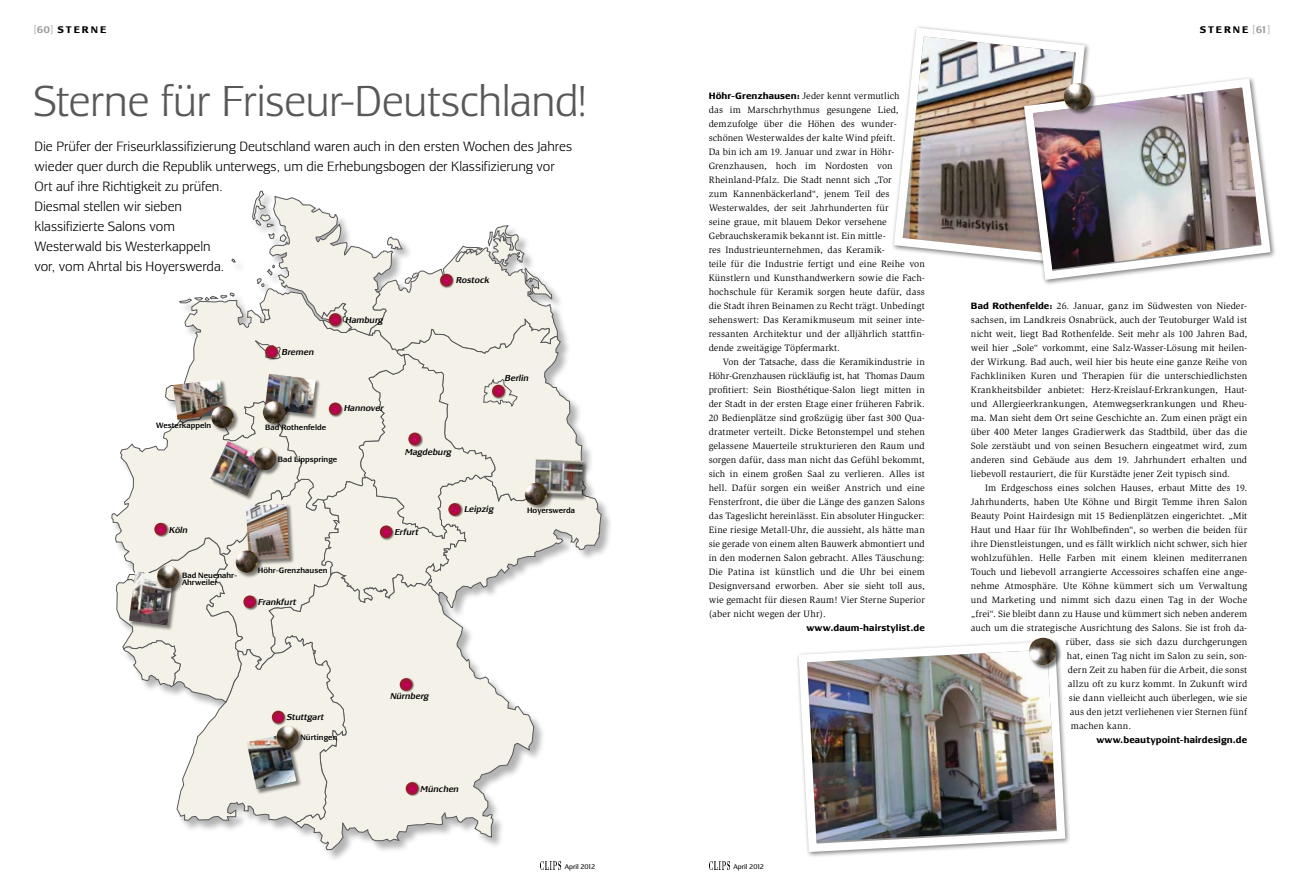
<style>
.page{position:relative;width:1304px;height:879px;background:#fff}
.page>*{position:absolute;margin:0;border:0;box-sizing:border-box;transform-origin:0 0}
.t1{font:300 45px "Lesmore";letter-spacing:-.015em;color:#58585a}
.t2{font:300 14px/20px "Lesmore";letter-spacing:-.005em;color:#000}
.t3{font:700 10px "Lesmore";letter-spacing:.2em;color:#000}
.t4{font:9.5px/14px "Slimbach";letter-spacing:.01em;color:#000;text-align:justify}
.t5{font:700 9.5px "Lesmore";color:#000}
.t6{font:9.5px "Slimbach";letter-spacing:.03em;color:#000}
.t7{font:italic 500 8.9px "Lesmore";color:#000}
.t8{font:500 8px/7.5px "Lesmore";color:#000}
.t9{font:7px "Lesmore";color:#000}
.s1{font-weight:300;color:#9c9e9f}
.s2{color:#9c9e9f}
.s3{font-family:"Lesmore";font-weight:700}
</style>
<div class="page">
<img style="left:797px;top:641px;width:272px;height:215px">
<div style="left:1029px;top:637px;width:33px;height:34px;background:#000;opacity:.5"></div>
<img style="left:1027px;top:638px;width:31px;height:27px">
<img style="left:892px;top:26px;width:197px;height:237px">
<img style="left:1020px;top:74px;width:255px;height:210px">
<div style="left:1063px;top:83px;width:34px;height:33px;background:#000;opacity:.5"></div>
<img style="left:1064px;top:83px;width:27px;height:28px">
<svg style="left:268px;top:824px;width:234px;height:26px"></svg>
<svg style="left:111px;top:191px;width:491px;height:633px"></svg>
<img style="left:541px;top:861px;width:20px;height:8px">
<img style="left:709px;top:861px;width:21px;height:8px">
<p class="t3" style="left:34px;top:23px;width:74px"><span class="s1">[</span><span class="s2">60</span><span class="s1">]</span> Ster ne</p>
<h1 class="t1" style="left:33px;top:70px;width:555px">Sterne für Friseur-Deutschland!</h1>
<p class="t2" style="left:34px;top:136px;width:539px">Die Prüfer der Friseurklassifizierung Deutschland waren auch in den ersten Wochen des Jahres wieder quer durch die Republik unterwegs, um die Erhebungsbogen der Klassifizierung vor Ort auf ihre Richtigkeit zu prüfen.<br>Diesmal stellen wir sieben<br>klassifizierte Salons vom<br>Westerwald bis Westerkappeln<br>vor, vom Ahrtal bis Hoyerswerda.</p>
<p class="t7" style="left:456px;top:274px;width:35px">Rostock</p>
<p class="t7" style="left:282px;top:346px;width:34px">Bremen</p>
<p class="t7" style="left:345px;top:314px;width:39px">Hamburg</p>
<p class="t8" style="left:156px;top:421px;width:57px">Westerkappeln</p>
<p class="t8" style="left:265px;top:423px;width:62px">Bad Rothenfelde</p>
<p class="t7" style="left:344px;top:402px;width:41px">Hannover</p>
<p class="t8" style="left:278px;top:455px;width:61px">Bad Lippspringe</p>
<p class="t7" style="left:405px;top:446px;width:48px">Magdeburg</p>
<p class="t7" style="left:505px;top:372px;width:26px">Berlin</p>
<p class="t7" style="left:169px;top:523px;width:20px">Köln</p>
<p class="t8" style="left:182px;top:571px;width:56px">Bad Neuenahr-<br>Ahrweiler</p>
<p class="t8" style="left:258px;top:566px;width:71px">Höhr-Grenzhausen</p>
<p class="t7" style="left:258px;top:596px;width:40px">Frankfurt</p>
<p class="t7" style="left:395px;top:526px;width:25px">Erfurt</p>
<p class="t7" style="left:464px;top:503px;width:31px">Leipzig</p>
<p class="t8" style="left:527px;top:506px;width:49px">Hoyerswerda</p>
<p class="t7" style="left:287px;top:711px;width:39px">Stuttgart</p>
<p class="t8" style="left:300px;top:733px;width:39px">Nürtingen</p>
<p class="t7" style="left:390px;top:690px;width:40px">Nürnberg</p>
<p class="t7" style="left:421px;top:783px;width:40px">München</p>
<p class="t9" style="left:565px;top:862px;width:32px">April 2012</p>
<p class="t4" style="left:709px;top:89px;width:218px;text-align:left"><span class="s3">Höhr-Grenzhausen:</span> Jeder kennt vermutlich<br>das im Marschrhythmus gesungene Lied, demzufolge über die Höhen des wunder&shy;schönen Westerwaldes der kalte Wind pfeift.<br>Da bin ich am 19. Januar und zwar in Höhr-Grenzhausen, hoch im Nordosten von Rheinland-Pfalz. Die Stadt nennt sich „Tor<br>zum Kannenbäckerland“, jenem Teil des Westerwaldes, der seit Jahrhunderten für<br>seine graue, mit blauem Dekor versehene Gebrauchskeramik bekannt ist. Ein mittle-<br>res Industrieunternehmen, das Keramik-<br>teile für die Industrie fertigt und eine Reihe von Künstlern und Kunsthandwerkern sowie die Fach&shy;hochschule für Keramik sorgen heute dafür, dass die Stadt ihren Beinamen zu Recht trägt. Unbedingt sehenswert: Das Keramikmuseum mit seiner inte&shy;ressanten Architektur und der alljährlich stattfin&shy;dende zweitägige Töpfermarkt.</p>
<p class="t4" style="left:709px;top:355px;width:218px;text-indent:14px">Von der Tatsache, dass die Keramikindustrie in Höhr-Grenzhausen rückläufig ist, hat Thomas Daum profitiert: Sein Biosthétique-Salon liegt mitten in der Stadt in der ersten Etage einer früheren Fabrik.<br>20 Bedienplätze sind großzügig über fast 300 Qua&shy;dratmeter verteilt. Dicke Betonstempel und stehen gelassene Mauerteile strukturieren den Raum und sorgen dafür, dass man nicht das Gefühl bekommt, sich in einem großen Saal zu verlieren. Alles ist hell. Dafür sorgen ein weißer Anstrich und eine Fensterfront, die über die Länge des ganzen Salons das Tageslicht hereinlässt. Ein absoluter Hingucker:<br>Eine riesige Metall-Uhr, die aussieht, als hätte man sie gerade von einem alten Bauwerk abmontiert und in den modernen Salon gebracht. Alles Täuschung:<br>Die Patina ist künstlich und die Uhr bei einem Designversand erworben. Aber sie sieht toll aus, wie gemacht für diesen Raum! Vier Sterne Superior (aber nicht wegen der Uhr).</p>
<p class="t5" style="left:806px;top:621px;width:120px">www.daum-hairstylist.de</p>
<p class="t3" style="left:1200px;top:23px;width:72px">Ster ne <span class="s1">[</span><span class="s2">61</span><span class="s1">]</span></p>
<p class="t4" style="left:971px;top:299px;width:278px"><span class="s3">Bad Rothenfelde:</span> 26. Januar, ganz im Südwesten von Nieder&shy;sachsen, im Landkreis Osnabrück, auch der Teutoburger Wald ist nicht weit, liegt Bad Rothenfelde. Seit mehr als 100 Jahren Bad, weil hier „Sole“ vorkommt, eine Salz-Wasser-Lösung mit heilen&shy;der Wirkung. Bad auch, weil hier bis heute eine ganze Reihe von Fachkliniken Kuren und Therapien für die unterschiedlichsten Krankheitsbilder anbietet: Herz-Kreislauf-Erkrankungen, Haut&shy;und Allergieerkrankungen, Atemwegserkrankungen und Rheu&shy;ma. Man sieht dem Ort seine Geschichte an. Zum einen prägt ein über 400 Meter langes Gradierwerk das Stadtbild, über das die Sole zerstäubt und von seinen Besuchern eingeatmet wird, zum anderen sind Gebäude aus dem 19. Jahrhundert erhalten und liebevoll restauriert, die für Kurstädte jener Zeit typisch sind.</p>
<p class="t4" style="left:985px;top:481px;width:264px">Im Erdgeschoss eines solchen Hauses, erbaut Mitte des 19.</p>
<p class="t4" style="left:971px;top:495px;width:278px">Jahrhunderts, haben Ute Köhne und Birgit Temme ihren Salon</p>
<p class="t4" style="left:971px;top:509px;width:278px">Beauty Point Hairdesign mit 15 Bedienplätzen eingerichtet. „Mit</p>
<p class="t4" style="left:971px;top:523px;width:278px">Haut und Haar für Ihr Wohlbefinden“, so werben die beiden für</p>
<p class="t4" style="left:971px;top:537px;width:278px">ihre Dienstleistungen, und es fällt wirklich nicht schwer, sich hier</p>
<p class="t4" style="left:971px;top:551px;width:278px">wohlzufühlen. Helle Farben mit einem kleinen mediterranen</p>
<p class="t4" style="left:971px;top:565px;width:278px">Touch und liebevoll arrangierte Accessoires schaffen eine ange-</p>
<p class="t4" style="left:971px;top:579px;width:278px">nehme Atmosphäre. Ute Köhne kümmert sich um Verwaltung</p>
<p class="t4" style="left:971px;top:593px;width:278px">und Marketing und nimmt sich dazu einen Tag in der Woche</p>
<p class="t4" style="left:971px;top:607px;width:278px">„frei“. Sie bleibt dann zu Hause und kümmert sich neben anderem</p>
<p class="t4" style="left:971px;top:621px;width:278px">auch um die strategische Ausrichtung des Salons. Sie ist froh da-</p>
<p class="t4" style="left:1066px;top:635px;width:183px">rüber, dass sie sich dazu durchgerungen</p>
<p class="t4" style="left:1067px;top:649px;width:182px">hat, einen Tag nicht im Salon zu sein, son-</p>
<p class="t4" style="left:1068px;top:663px;width:181px">dern Zeit zu haben für die Arbeit, die sonst</p>
<p class="t6" style="left:1068px;top:679px;width:181px">allzu oft zu kurz kommt. In Zukunft wird</p>
<p class="t4" style="left:1069px;top:691px;width:180px">sie dann vielleicht auch überlegen, wie sie</p>
<p class="t4" style="left:1070px;top:705px;width:179px">aus den jetzt verliehenen vier Sternen fünf</p>
<p class="t4" style="left:1071px;top:719px;width:62px">machen kann.</p>
<p class="t5" style="left:1096px;top:734px;width:152px">www.beautypoint-hairdesign.de</p>
<p class="t9" style="left:734px;top:862px;width:32px">April 2012</p>
</div>
